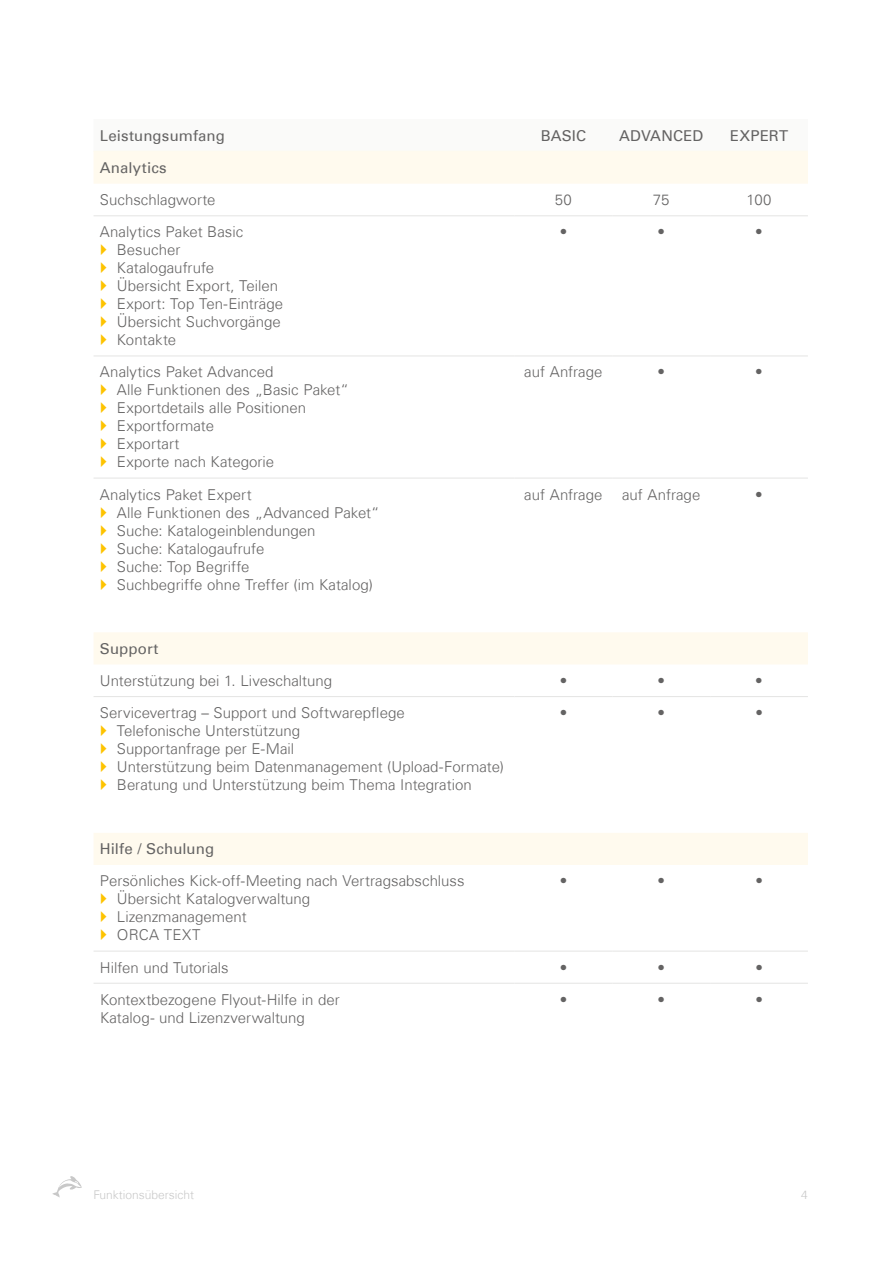
<style>
.page{position:relative;width:893px;height:1263px;background:#fff}
.page>*{position:absolute;margin:0;border:0;box-sizing:border-box;transform-origin:0 0}
.t1{font:300 15px/18px "Univers Com 45";color:#646363}
.t2{font:15px "Univers Com 55 Roman";letter-spacing:.01em;color:#646363}
.t3{font:300 12px "Univers Com 45";color:#c8c8c8}
</style>
<div class="page">
<svg style="left:52px;top:1176px;width:30px;height:21px"></svg>
<svg style="left:94px;top:152px;width:714px;height:713px"></svg>
<hr style="left:94px;top:215px;width:420px;height:1px;background:#e4e4e3">
<hr style="left:514px;top:215px;width:98px;height:1px;background:#e4e4e3">
<hr style="left:612px;top:215px;width:98px;height:1px;background:#e4e4e3">
<hr style="left:710px;top:215px;width:98px;height:1px;background:#e4e4e3">
<hr style="left:94px;top:356px;width:420px;height:1px;background:#e4e4e3">
<hr style="left:514px;top:356px;width:98px;height:1px;background:#e4e4e3">
<hr style="left:612px;top:356px;width:98px;height:1px;background:#e4e4e3">
<hr style="left:710px;top:356px;width:98px;height:1px;background:#e4e4e3">
<hr style="left:94px;top:478px;width:420px;height:1px;background:#e4e4e3">
<hr style="left:514px;top:478px;width:98px;height:1px;background:#e4e4e3">
<hr style="left:612px;top:478px;width:98px;height:1px;background:#e4e4e3">
<hr style="left:710px;top:478px;width:98px;height:1px;background:#e4e4e3">
<hr style="left:94px;top:696px;width:420px;height:1px;background:#e4e4e3">
<hr style="left:514px;top:696px;width:98px;height:1px;background:#e4e4e3">
<hr style="left:612px;top:696px;width:98px;height:1px;background:#e4e4e3">
<hr style="left:710px;top:696px;width:98px;height:1px;background:#e4e4e3">
<hr style="left:94px;top:951px;width:420px;height:1px;background:#e4e4e3">
<hr style="left:514px;top:951px;width:98px;height:1px;background:#e4e4e3">
<hr style="left:612px;top:951px;width:98px;height:1px;background:#e4e4e3">
<hr style="left:710px;top:951px;width:98px;height:1px;background:#e4e4e3">
<hr style="left:94px;top:983px;width:420px;height:1px;background:#e4e4e3">
<hr style="left:514px;top:983px;width:98px;height:1px;background:#e4e4e3">
<hr style="left:612px;top:983px;width:98px;height:1px;background:#e4e4e3">
<hr style="left:710px;top:983px;width:98px;height:1px;background:#e4e4e3">
<hr style="left:94px;top:151px;width:420px;height:1px;background:#fffaee">
<hr style="left:514px;top:151px;width:98px;height:1px;background:#fffaee">
<hr style="left:612px;top:151px;width:98px;height:1px;background:#fffaee">
<hr style="left:710px;top:151px;width:98px;height:1px;background:#fffaee">
<svg style="left:101px;top:244px;width:6px;height:11px"></svg>
<svg style="left:101px;top:262px;width:6px;height:11px"></svg>
<svg style="left:101px;top:280px;width:6px;height:11px"></svg>
<svg style="left:101px;top:298px;width:6px;height:11px"></svg>
<svg style="left:101px;top:316px;width:6px;height:11px"></svg>
<svg style="left:101px;top:334px;width:6px;height:11px"></svg>
<svg style="left:101px;top:384px;width:6px;height:11px"></svg>
<svg style="left:101px;top:402px;width:6px;height:11px"></svg>
<svg style="left:101px;top:420px;width:6px;height:11px"></svg>
<svg style="left:101px;top:438px;width:6px;height:11px"></svg>
<svg style="left:101px;top:456px;width:6px;height:11px"></svg>
<svg style="left:101px;top:506px;width:6px;height:11px"></svg>
<svg style="left:101px;top:524px;width:6px;height:11px"></svg>
<svg style="left:101px;top:542px;width:6px;height:11px"></svg>
<svg style="left:101px;top:560px;width:6px;height:11px"></svg>
<svg style="left:101px;top:578px;width:6px;height:11px"></svg>
<svg style="left:101px;top:725px;width:6px;height:11px"></svg>
<svg style="left:101px;top:743px;width:6px;height:11px"></svg>
<svg style="left:101px;top:761px;width:6px;height:11px"></svg>
<svg style="left:101px;top:779px;width:6px;height:11px"></svg>
<p class="t2" style="left:100px;top:126px;width:127px">Leistungsumfang</p>
<p class="t2" style="left:541px;top:126px;width:47px">BASIC</p>
<p class="t2" style="left:619px;top:126px;width:86px">ADVANCED</p>
<p class="t2" style="left:730px;top:126px;width:60px">EXPERT</p>
<p class="t2" style="left:100px;top:159px;width:68px">Analytics</p>
<p class="t1" style="left:100px;top:191px;width:117px">Suchschlagworte</p>
<p class="t1" style="left:555px;top:191px;width:19px">50</p>
<p class="t1" style="left:653px;top:191px;width:18px">75</p>
<p class="t1" style="left:746px;top:191px;width:27px">100</p>
<p class="t1" style="left:117px;top:223px;width:168px;text-indent:-17px">Analytics Paket Basic<br>Besucher<br>Katalogaufrufe<br>Übersicht Export, Teilen<br>Export: Top Ten-Einträge<br>Übersicht Suchvorgänge<br>Kontakte</p>
<p class="t1" style="left:560px;top:223px;width:9px">•</p>
<p class="t1" style="left:657px;top:223px;width:9px">•</p>
<p class="t1" style="left:755px;top:223px;width:9px">•</p>
<p class="t1" style="left:117px;top:363px;width:233px;text-indent:-17px">Analytics Paket Advanced<br>Alle Funktionen des „Basic Paket“<br>Exportdetails alle Positionen<br>Exportformate<br>Exportart<br>Exporte nach Kategorie</p>
<p class="t1" style="left:524px;top:363px;width:80px">auf Anfrage</p>
<p class="t1" style="left:657px;top:363px;width:9px">•</p>
<p class="t1" style="left:755px;top:363px;width:9px">•</p>
<p class="t1" style="left:117px;top:485px;width:264px;text-indent:-17px">Analytics Paket Expert<br>Alle Funktionen des „Advanced Paket“<br>Suche: Katalogeinblendungen<br>Suche: Katalogaufrufe<br>Suche: Top Begriffe<br>Suchbegriffe ohne Treffer (im Katalog)</p>
<p class="t1" style="left:524px;top:485px;width:80px">auf Anfrage</p>
<p class="t1" style="left:622px;top:485px;width:80px">auf Anfrage</p>
<p class="t1" style="left:755px;top:485px;width:9px">•</p>
<p class="t2" style="left:100px;top:639px;width:60px">Support</p>
<p class="t1" style="left:100px;top:672px;width:234px">Unterstützung bei 1. Liveschaltung</p>
<p class="t1" style="left:560px;top:672px;width:9px">•</p>
<p class="t1" style="left:657px;top:672px;width:9px">•</p>
<p class="t1" style="left:755px;top:672px;width:9px">•</p>
<p class="t1" style="left:117px;top:704px;width:389px;text-indent:-17px">Servicevertrag – Support und Softwarepflege<br>Telefonische Unterstützung<br>Supportanfrage per E-Mail<br>Unterstützung beim Datenmanagement (Upload-Formate)<br>Beratung und Unterstützung beim Thema Integration</p>
<p class="t1" style="left:560px;top:704px;width:9px">•</p>
<p class="t1" style="left:657px;top:704px;width:9px">•</p>
<p class="t1" style="left:755px;top:704px;width:9px">•</p>
<p class="t2" style="left:100px;top:840px;width:116px">Hilfe / Schulung</p>
<p class="t1" style="left:117px;top:872px;width:349px;text-indent:-17px">Persönliches Kick-off-Meeting nach Vertragsabschluss<br>Übersicht Katalogverwaltung<br>Lizenzmanagement<br>ORCA TEXT</p>
<p class="t1" style="left:560px;top:872px;width:9px">•</p>
<p class="t1" style="left:657px;top:872px;width:9px">•</p>
<p class="t1" style="left:755px;top:872px;width:9px">•</p>
<p class="t1" style="left:100px;top:958px;width:130px">Hilfen und Tutorials</p>
<p class="t1" style="left:560px;top:958px;width:9px">•</p>
<p class="t1" style="left:658px;top:958px;width:9px">•</p>
<p class="t1" style="left:755px;top:958px;width:9px">•</p>
<p class="t1" style="left:100px;top:990px;width:241px">Kontextbezogene Flyout-Hilfe in der<br>Katalog- und Lizenzverwaltung</p>
<p class="t1" style="left:560px;top:990px;width:9px">•</p>
<p class="t1" style="left:658px;top:990px;width:9px">•</p>
<p class="t1" style="left:755px;top:990px;width:9px">•</p>
<p class="t3" style="left:94px;top:1188px;width:102px">Funktionsübersicht</p>
<p class="t3" style="left:801px;top:1188px;width:8px">4</p>
</div>
